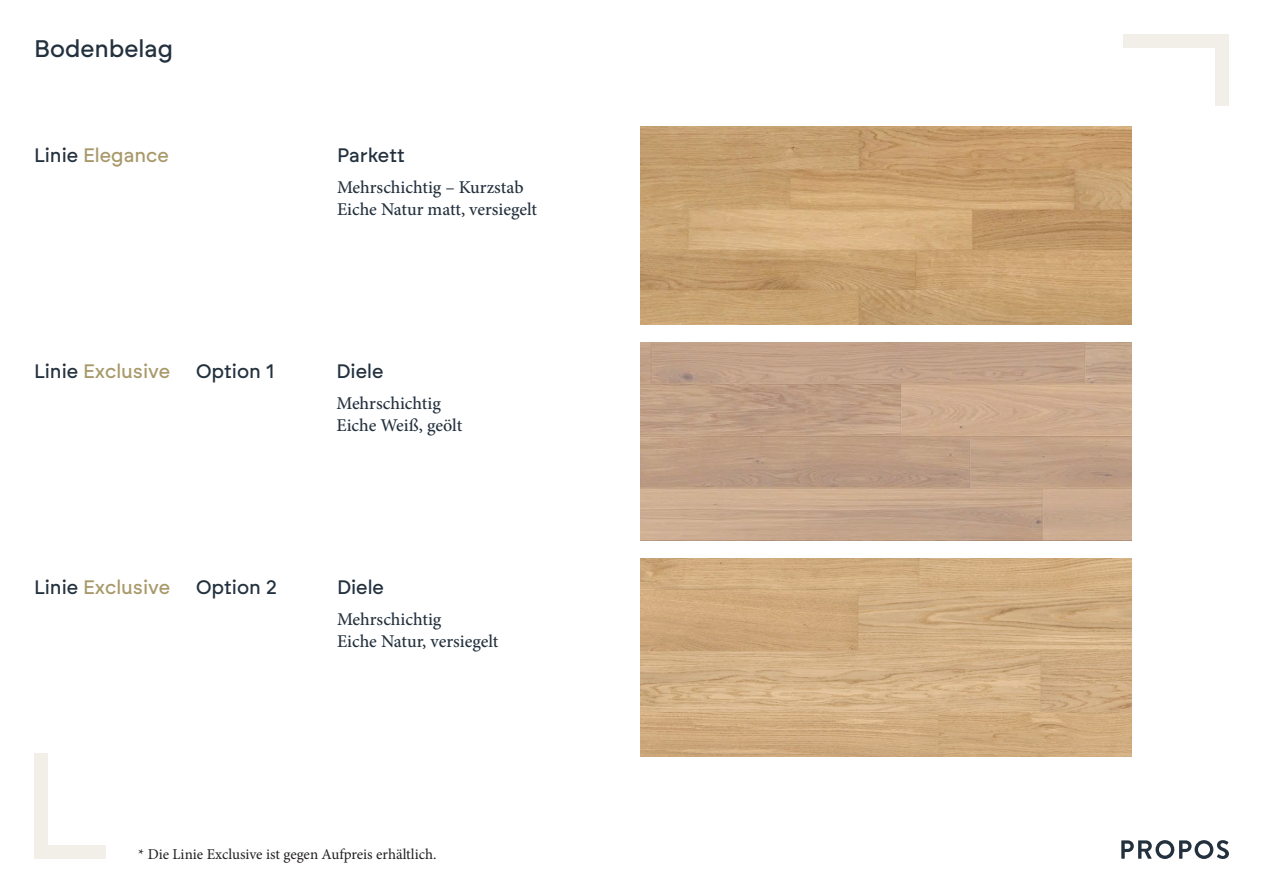
<style>
.page{position:relative;width:1263px;height:893px;background:#fff}
.page>*{position:absolute;margin:0;border:0;box-sizing:border-box;transform-origin:0 0}
.t1{font:500 24px "Brockmann";color:#23313e}
.t2{font:500 19.5px "Brockmann";color:#a8996a}
.t3{font:500 19.5px "Brockmann";color:#23313e}
.t4{font:500 18px/21.6px "Minion Pro";letter-spacing:-.005em;color:#23313e}
.t5{font:15px "Minion Pro";color:#231f20}
.s1{color:#23313e}
</style>
<div class="page">
<div style="left:1215px;top:34px;width:14px;height:72px;background:#f1efe8"></div>
<div style="left:1124px;top:34px;width:105px;height:14px;background:#f1efe8"></div>
<div style="left:34px;top:845px;width:72px;height:14px;background:#f1efe8"></div>
<div style="left:34px;top:754px;width:14px;height:105px;background:#f1efe8"></div>
<svg style="left:1121px;top:840px;width:108px;height:19px"></svg>
<img style="left:640px;top:126px;width:491px;height:198px">
<img style="left:640px;top:342px;width:491px;height:198px">
<img style="left:640px;top:558px;width:491px;height:198px">
<h1 class="t1" style="left:34px;top:33px;width:141px">Bodenbelag</h1>
<p class="t2" style="left:34px;top:143px;width:136px"><span class="s1">Linie</span> Elegance</p>
<p class="t3" style="left:337px;top:143px;width:69px">Parkett</p>
<p class="t4" style="left:337px;top:177px;width:202px">Mehrschichtig – Kurzstab<br>Eiche Natur matt, versiegelt</p>
<p class="t2" style="left:34px;top:359px;width:138px"><span class="s1">Linie</span> Exclusive</p>
<p class="t3" style="left:196px;top:359px;width:80px">Option 1</p>
<p class="t3" style="left:336px;top:359px;width:49px">Diele</p>
<p class="t4" style="left:336px;top:393px;width:127px">Mehrschichtig<br>Eiche Weiß, geölt</p>
<p class="t2" style="left:34px;top:575px;width:138px"><span class="s1">Linie</span> Exclusive</p>
<p class="t3" style="left:196px;top:575px;width:83px">Option 2</p>
<p class="t3" style="left:337px;top:575px;width:49px">Diele</p>
<p class="t4" style="left:337px;top:608px;width:163px">Mehrschichtig<br>Eiche Natur, versiegelt</p>
<p class="t5" style="left:138px;top:844px;width:300px">* Die Linie Exclusive ist gegen Aufpreis erhältlich.</p>
</div>
